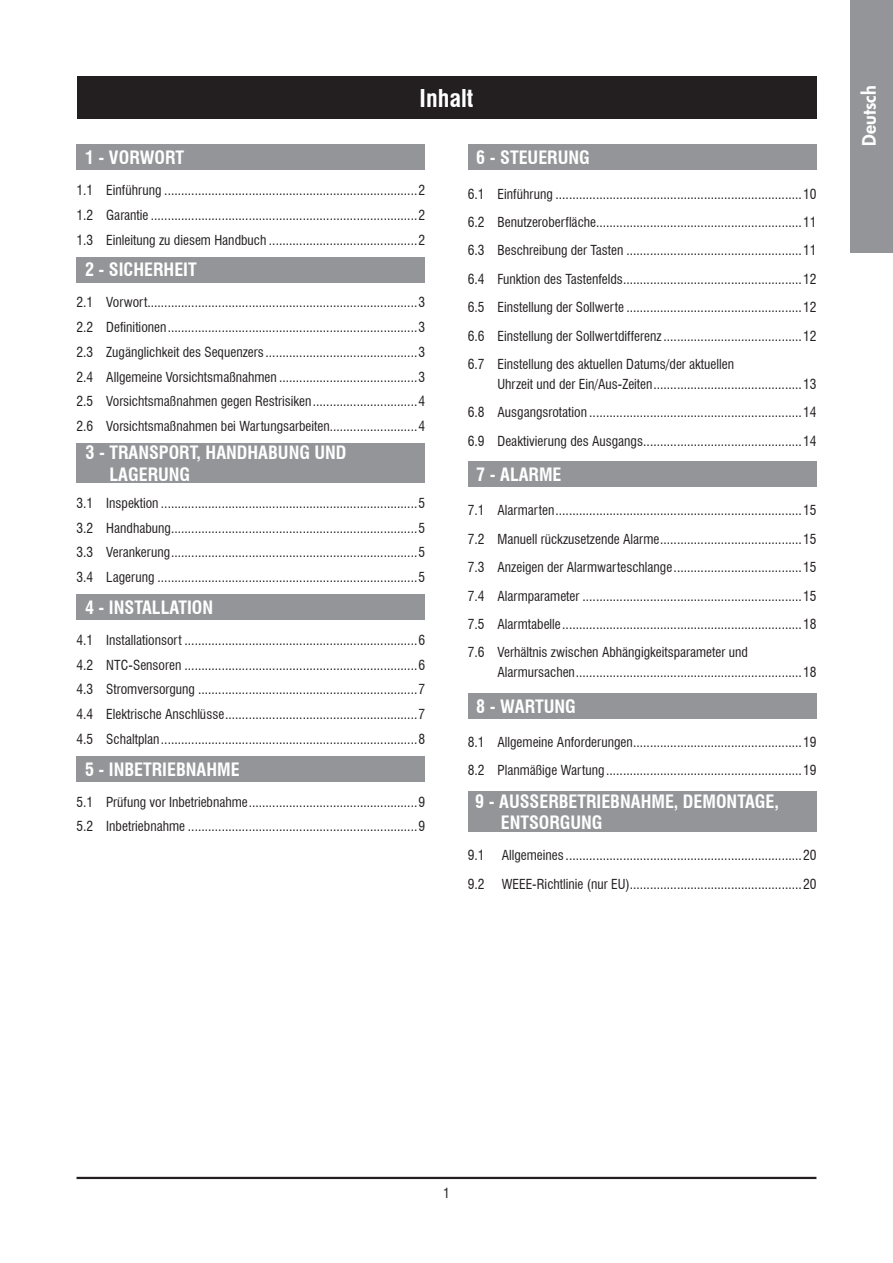
<style>
.page{position:relative;width:893px;height:1263px;background:#fff}
.page>*{position:absolute;margin:0;border:0;box-sizing:border-box;transform-origin:0 0}
.t1{font:700 condensed 24px "Swiss 721 BT";color:#fff}
.t2{font:700 condensed 18px/21.6px "Swiss 721 BT";color:#fff}
.t3{font:800 18px "Futura Std";color:#fff}
.t4{font:condensed 13.5px/20px "Swiss 721 BT";color:#231f20}
</style>
<div class="page">
<hr style="left:77px;top:1177px;width:739px;height:2px;background:#231f20">
<div style="left:850px;top:0;width:43px;height:253px;background:#939598"></div>
<div style="left:77px;top:77px;width:739px;height:42px;background:#231f20"></div>
<div style="left:77px;top:145px;width:348px;height:25px;background:#939598"></div>
<div style="left:77px;top:257px;width:348px;height:25px;background:#939598"></div>
<div style="left:77px;top:443px;width:348px;height:40px;background:#939598"></div>
<div style="left:77px;top:594px;width:348px;height:26px;background:#939598"></div>
<div style="left:77px;top:756px;width:348px;height:26px;background:#939598"></div>
<div style="left:468px;top:145px;width:348px;height:25px;background:#939598"></div>
<div style="left:468px;top:461px;width:348px;height:26px;background:#939598"></div>
<div style="left:468px;top:693px;width:348px;height:25px;background:#939598"></div>
<div style="left:468px;top:791px;width:348px;height:41px;background:#939598"></div>
<p class="t1" style="left:420px;top:84px;width:55px">Inhalt</p>
<p class="t1" style="left:439px;top:84px;width:35px">dex</p>
<p class="t2" style="left:85px;top:147px;width:101px">1 - VORWORT</p>
<p class="t4" style="left:77px;top:180px;width:350px">1.1 Einführung ...........................................................................2</p>
<p class="t4" style="left:77px;top:205px;width:350px">1.2 Garantie ...............................................................................2</p>
<p class="t4" style="left:77px;top:230px;width:350px">1.3 Einleitung zu diesem Handbuch ............................................2</p>
<p class="t2" style="left:85px;top:259px;width:113px">2 - SICHERHEIT</p>
<p class="t4" style="left:77px;top:292px;width:350px">2.1 Vorwort................................................................................3</p>
<p class="t4" style="left:77px;top:317px;width:350px">2.2 Definitionen..........................................................................3</p>
<p class="t4" style="left:77px;top:342px;width:350px">2.3 Zugänglichkeit des Sequenzers .............................................3</p>
<p class="t4" style="left:77px;top:367px;width:350px">2.4 Allgemeine Vorsichtsmaßnahmen .........................................3</p>
<p class="t4" style="left:77px;top:391px;width:350px">2.5 Vorsichtsmaßnahmen gegen Restrisiken...............................4</p>
<p class="t4" style="left:77px;top:416px;width:350px">2.6 Vorsichtsmaßnahmen bei Wartungsarbeiten..........................4</p>
<p class="t2" style="left:110px;top:442px;width:239px;text-indent:-24px">3 - TRANSPORT, HANDHABUNG UND<br>LAGERUNG</p>
<p class="t4" style="left:77px;top:493px;width:350px">3.1 Inspektion ............................................................................5</p>
<p class="t4" style="left:77px;top:518px;width:350px">3.2 Handhabung.........................................................................5</p>
<p class="t4" style="left:77px;top:542px;width:350px">3.3 Verankerung.........................................................................5</p>
<p class="t4" style="left:77px;top:567px;width:350px">3.4 Lagerung .............................................................................5</p>
<p class="t2" style="left:85px;top:597px;width:130px">4 - INSTALLATION</p>
<p class="t4" style="left:77px;top:630px;width:350px">4.1 Installationsort .....................................................................6</p>
<p class="t4" style="left:77px;top:655px;width:350px">4.2 NTC-Sensoren .....................................................................6</p>
<p class="t4" style="left:77px;top:679px;width:350px">4.3 Stromversorgung .................................................................7</p>
<p class="t4" style="left:77px;top:704px;width:350px">4.4 Elektrische Anschlüsse.........................................................7</p>
<p class="t4" style="left:77px;top:729px;width:350px">4.5 Schaltplan............................................................................8</p>
<p class="t2" style="left:85px;top:758px;width:156px">5 - INBETRIEBNAHME</p>
<p class="t4" style="left:77px;top:792px;width:350px">5.1 Prüfung vor Inbetriebnahme..................................................9</p>
<p class="t4" style="left:77px;top:816px;width:350px">5.2 Inbetriebnahme ....................................................................9</p>
<p class="t2" style="left:476px;top:147px;width:115px">6 - STEUERUNG</p>
<p class="t4" style="left:468px;top:184px;width:350px">6.1 Einführung .........................................................................10</p>
<p class="t4" style="left:468px;top:212px;width:350px">6.2 Benutzeroberfläche.............................................................11</p>
<p class="t4" style="left:468px;top:240px;width:350px">6.3 Beschreibung der Tasten ....................................................11</p>
<p class="t4" style="left:468px;top:269px;width:350px">6.4 Funktion des Tastenfelds.....................................................12</p>
<p class="t4" style="left:468px;top:297px;width:350px">6.5 Einstellung der Sollwerte ....................................................12</p>
<p class="t4" style="left:468px;top:326px;width:350px">6.6 Einstellung der Sollwertdifferenz.........................................12</p>
<p class="t4" style="left:497px;top:354px;width:320px;text-indent:-30px">6.7 Einstellung des aktuellen Datums/der aktuellen<br>Uhrzeit und der Ein/Aus-Zeiten............................................13</p>
<p class="t4" style="left:468px;top:402px;width:350px">6.8 Ausgangsrotation ...............................................................14</p>
<p class="t4" style="left:468px;top:431px;width:350px">6.9 Deaktivierung des Ausgangs...............................................14</p>
<p class="t2" style="left:476px;top:464px;width:87px">7 - ALARME</p>
<p class="t4" style="left:468px;top:500px;width:350px">7.1 Alarmarten.........................................................................15</p>
<p class="t4" style="left:468px;top:529px;width:350px">7.2 Manuell rückzusetzende Alarme..........................................15</p>
<p class="t4" style="left:468px;top:557px;width:350px">7.3 Anzeigen der Alarmwarteschlange......................................15</p>
<p class="t4" style="left:468px;top:586px;width:350px">7.4 Alarmparameter .................................................................15</p>
<p class="t4" style="left:468px;top:614px;width:350px">7.5 Alarmtabelle.......................................................................18</p>
<p class="t4" style="left:497px;top:642px;width:320px;text-indent:-30px">7.6 Verhältnis zwischen Abhängigkeitsparameter und<br>Alarmursachen...................................................................18</p>
<p class="t2" style="left:476px;top:695px;width:101px">8 - WARTUNG</p>
<p class="t4" style="left:468px;top:732px;width:350px">8.1 Allgemeine Anforderungen..................................................19</p>
<p class="t4" style="left:468px;top:760px;width:350px">8.2 Planmäßige Wartung ..........................................................19</p>
<p class="t2" style="left:501px;top:790px;width:280px;text-indent:-26px">9 - AUSSERBETRIEBNAHME, DEMONTAGE,<br>ENTSORGUNG</p>
<p class="t4" style="left:468px;top:845px;width:18px">9.1</p>
<p class="t4" style="left:502px;top:845px;width:316px">Allgemeines ......................................................................20</p>
<p class="t4" style="left:468px;top:874px;width:18px">9.2</p>
<p class="t4" style="left:502px;top:874px;width:316px">WEEE-Richtlinie (nur EU)...................................................20</p>
<h2 class="t3" style="left:858px;top:146px;width:61px;rotate:-90deg">Deutsch</h2>
<p class="t4" style="left:443px;top:1183px;width:8px">1</p>
</div>
